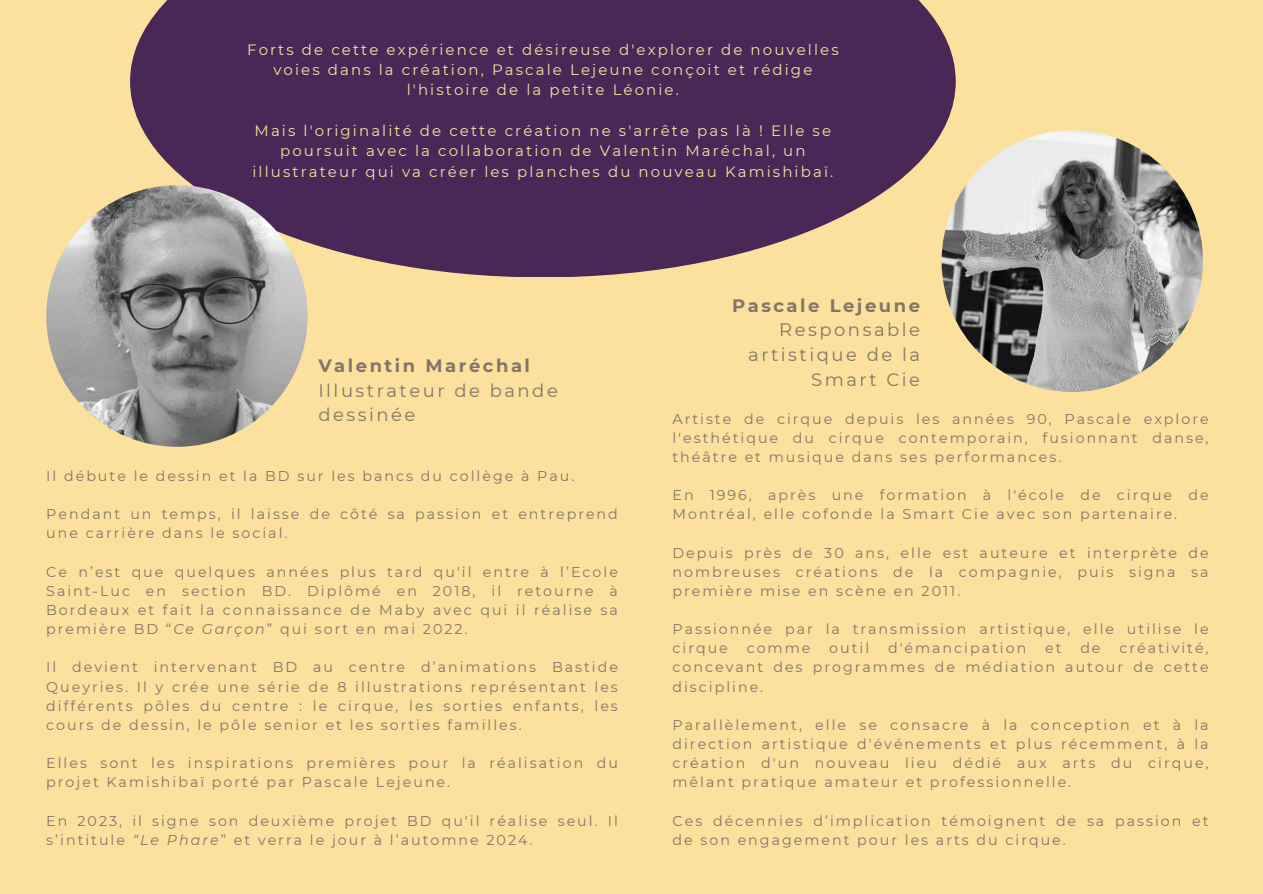
<style>
.page{position:relative;width:1263px;height:894px;background:#fff}
.page>*{position:absolute;margin:0;border:0;box-sizing:border-box;transform-origin:0 0}
.t1{font:18px/24.8px "Montserrat";letter-spacing:.14em;color:#837668;text-align:right}
.t2{font:15px/20.2px "Montserrat";letter-spacing:.14em;color:#fbe19d;text-align:center}
.t3{font:14.25px/19.2px "Montserrat";letter-spacing:.14em;color:#837668;text-align:justify}
.s1{font-weight:700}
.s2{font-style:italic}
</style>
<div class="page">
<div style="left:0;top:0;width:1263px;height:893px;background:#fbe19d"></div>
<svg style="left:130px;top:0;width:826px;height:277px;background:#5c3b5d"></svg>
<img style="left:941px;top:130px;width:262px;height:262px;border-radius:50%">
<img style="left:46px;top:185px;width:262px;height:261px;border-radius:50%">
<p class="t2" style="left:247px;top:39px;width:593px">Forts de cette expérience et désireuse d'explorer de nouvelles voies dans la création, Pascale Lejeune conçoit et rédige l'histoire de la petite Léonie.</p>
<p class="t2" style="left:252px;top:120px;width:582px">Mais l'originalité de cette création ne s'arrête pas là ! Elle se poursuit avec la collaboration de Valentin Maréchal, un illustrateur qui va créer les planches du nouveau Kamishibaï.</p>
<p class="t1" style="left:318px;top:353px;width:241px;text-align:left"><span class="s1">Valentin Maréchal<br></span>Illustrateur de bande dessinée</p>
<p class="t3" style="left:46px;top:466px;width:530px">Il débute le dessin et la BD sur les bancs du collège à Pau.</p>
<p class="t3" style="left:46px;top:504px;width:573px">Pendant un temps, il laisse de côté sa passion et entreprend une carrière dans le social.</p>
<p class="t3" style="left:46px;top:562px;width:573px">Ce n’est que quelques années plus tard qu'il entre à l’Ecole Saint-Luc en section BD. Diplômé en 2018, il retourne à Bordeaux et fait la connaissance de Maby avec qui il réalise sa première BD “<span class="s2">Ce Garçon</span>” qui sort en mai 2022.</p>
<p class="t3" style="left:46px;top:657px;width:573px">Il devient intervenant BD au centre d’animations Bastide Queyries. Il y crée une série de 8 illustrations représentant les différents pôles du centre : le cirque, les sorties enfants, les cours de dessin, le pôle senior et les sorties familles.</p>
<p class="t3" style="left:46px;top:753px;width:573px">Elles sont les inspirations premières pour la réalisation du projet Kamishibaï porté par Pascale Lejeune.</p>
<p class="t3" style="left:46px;top:810px;width:573px">En 2023, il signe son deuxième projet BD qu'il réalise seul. Il s’intitule <span class="s2">“Le Phare</span>” et verra le jour à l’automne 2024.</p>
<p class="t1" style="left:732px;top:293px;width:190px"><span class="s1">Pascale Lejeune<br></span>Responsable artistique de la<br>Smart Cie</p>
<p class="t3" style="left:672px;top:409px;width:538px">Artiste de cirque depuis les années 90, Pascale explore l'esthétique du cirque contemporain, fusionnant danse, théâtre et musique dans ses performances.</p>
<p class="t3" style="left:672px;top:485px;width:538px">En 1996, après une formation à l'école de cirque de<br>Montréal, elle cofonde la Smart Cie avec son partenaire.</p>
<p class="t3" style="left:672px;top:542px;width:538px">Depuis près de 30 ans, elle est auteure et interprète de nombreuses créations de la compagnie, puis signa sa première mise en scène en 2011.</p>
<p class="t3" style="left:672px;top:619px;width:538px">Passionnée par la transmission artistique, elle utilise le cirque</p>
<p class="t3" style="left:672px;top:638px;width:538px;text-indent:447px">créativité, concevant des programmes de médiation autour de cette discipline.</p>
<h1 class="t3" style="left:672px;top:715px;width:538px">Parallèlement, elle se consacre à la conception et à la direction artistique d'événements et plus récemment, à la création d'un nouveau lieu dédié aux arts du cirque, mêlant pratique amateur et professionnelle.</h1>
<h1 class="t3" style="left:672px;top:810px;width:538px">Ces décennies d’implication témoignent de sa passion et de son engagement pour les arts du cirque.</h1>
<p class="t3" style="left:747px;top:638px;width:65px">comme</p>
<p class="t3" style="left:829px;top:638px;width:41px">outil</p>
<p class="t3" style="left:888px;top:638px;width:140px">d'émancipation</p>
<p class="t3" style="left:1045px;top:638px;width:18px">et</p>
<p class="t3" style="left:1080px;top:638px;width:22px">de</p>
</div>
